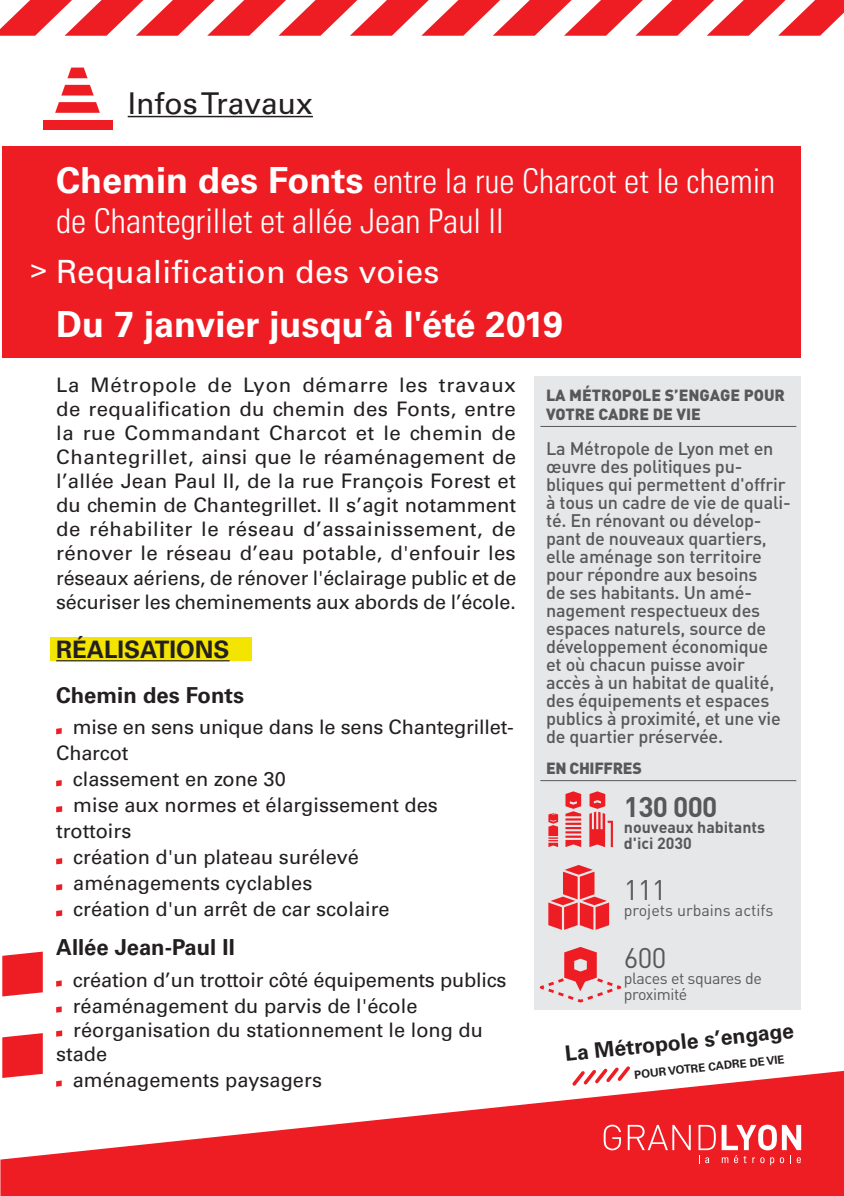
<style>
.page{position:relative;width:844px;height:1196px;background:#fff}
.page>*{position:absolute;margin:0;border:0;box-sizing:border-box;transform-origin:0 0}
.t1{font:700 36px "Univers LT Std";color:#fff}
.t2{font:300 condensed 34px/40px "Univers LT Std";color:#fff}
.t3{font:32px "Univers LT Std";letter-spacing:.01em;color:#fff}
.t4{font:30px "Univers LT Std";color:#231f20}
.t5{font:700 28px "DIN";letter-spacing:-.025em;color:#57585a}
.t6{font:28px "DIN";letter-spacing:-.025em;color:#57585a}
.t7{font:28px "Univers LT Std";color:#fff}
.t8{font:700 24px "Univers LT Std";color:#231f20}
.t9{font:700 22px "Univers LT Std";color:#231f20}
.t10{font:700 21.2px "Univers LT Std";color:#231f20}
.t11{font:20px/24px "Univers LT Std";color:#231f20}
.t12{font:18px/18px "DIN Medium Alternate";letter-spacing:-.01em;color:#57585a}
.t13{font:900 16px/19.2px "DIN";color:#57585a}
.t14{font:700 16px/16px "DIN";color:#57585a}
.t15{font:16px/16px "DIN";letter-spacing:-.025em;color:#57585a}
.t16{font:16px "DIN";color:#57585a}
.t17{font:900 16px "DIN";letter-spacing:-.02em;color:#57585a}
.t18{font:700 11.4px "Univers LT Std";color:#231f20}
.s1{font-weight:700;font-stretch:normal;font-size:36px}
</style>
<div class="page">
<svg style="left:0;top:1070px;width:844px;height:125px;fill:#ee1d23"></svg>
<svg style="left:2px;top:951px;width:41px;height:45px;background:#ef353a"></svg>
<svg style="left:2px;top:1033px;width:41px;height:44px;background:#ef3136"></svg>
<svg style="left:603px;top:1124px;width:18px;height:26px"></svg>
<svg style="left:628px;top:1124px;width:62px;height:25px;background:#f15055"></svg>
<svg style="left:698px;top:1124px;width:103px;height:40px"></svg>
<hr style="left:128px;top:116px;width:185px;height:1px;background:#231f20">
<div style="left:43px;top:120px;width:69px;height:10px;background:#ee1d23"></div>
<svg style="left:55px;top:102px;width:45px;height:11px"></svg>
<svg style="left:61px;top:85px;width:33px;height:10px"></svg>
<svg style="left:67px;top:68px;width:21px;height:10px"></svg>
<svg style="left:569px;top:1066px;width:64px;height:22px"></svg>
<div style="left:534px;top:376px;width:267px;height:634px;background:#e6e7e9"></div>
<div style="left:2px;top:146px;width:799px;height:212px;background:#ee1d23"></div>
<hr style="left:540px;top:780px;width:256px;height:1px;background:#57585a">
<hr style="left:540px;top:426px;width:256px;height:1px;background:#57585a">
<div style="left:51px;top:636px;width:201px;height:24px;background:#f3e401"></div>
<hr style="left:56px;top:660px;width:174px;height:1px;background:#231f20">
<svg style="left:56px;top:728px;width:6px;height:6px"></svg>
<svg style="left:56px;top:780px;width:6px;height:6px"></svg>
<svg style="left:56px;top:806px;width:6px;height:6px"></svg>
<svg style="left:56px;top:858px;width:6px;height:6px"></svg>
<svg style="left:56px;top:884px;width:6px;height:6px"></svg>
<svg style="left:56px;top:910px;width:6px;height:6px"></svg>
<svg style="left:56px;top:980px;width:6px;height:6px"></svg>
<svg style="left:56px;top:1006px;width:6px;height:6px"></svg>
<svg style="left:56px;top:1030px;width:6px;height:6px"></svg>
<svg style="left:56px;top:1080px;width:6px;height:6px"></svg>
<svg style="left:548px;top:865px;width:61px;height:64px"></svg>
<svg style="left:540px;top:947px;width:81px;height:55px"></svg>
<svg style="left:589px;top:791px;width:24px;height:56px"></svg>
<hr style="left:565px;top:826px;width:16px;height:3px;background:#ee1d23">
<svg style="left:565px;top:831px;width:16px;height:16px"></svg>
<svg style="left:565px;top:791px;width:16px;height:33px"></svg>
<svg style="left:548px;top:813px;width:10px;height:34px"></svg>
<svg style="left:0;top:1192px;width:4px;height:4px"></svg>
<svg style="left:0;top:0;width:844px;height:36px"></svg>
<svg style="left:840px;top:1192px;width:4px;height:4px"></svg>
<h3 class="t4" style="left:128px;top:85px;width:187px">Infos Travaux</h3>
<h3 class="t7" style="left:31px;top:252px;width:18px">&gt;</h3>
<h2 class="t2" style="left:56px;top:161px;width:720px"><span class="s1">Chemin des Fonts</span> entre la rue Charcot et le chemin de Chantegrillet et allée Jean Paul II</h2>
<h3 class="t3" style="left:56px;top:253px;width:385px">Requalification des voies</h3>
<h1 class="t1" style="left:56px;top:303px;width:508px">Du 7 janvier jusqu’à l'été 2019</h1>
<p class="t11" style="left:56px;top:373px;width:462px;text-align:justify">La Métropole de Lyon démarre les travaux de requalification du chemin des Fonts, entre la rue Commandant Charcot et le chemin de Chantegrillet, ainsi que le réaménagement de l’allée Jean Paul II, de la rue François Forest et du chemin de Chantegrillet. Il s’agit notamment de réhabiliter le réseau d’assainissement, de rénover le réseau d’eau potable, d'enfouir les réseaux aériens, de rénover l'éclairage public et de sécuriser les cheminements aux abords de l’école.</p>
<p class="t8" style="left:56px;top:635px;width:175px">RÉALISATIONS</p>
<p class="t9" style="left:56px;top:682px;width:189px">Chemin des Fonts</p>
<p class="t11" style="left:73px;top:715px;width:442px">mise en sens unique dans le sens Chantegrillet-</p>
<p class="t11" style="left:56px;top:741px;width:74px">Charcot</p>
<p class="t11" style="left:73px;top:767px;width:214px">classement en zone 30</p>
<p class="t11" style="left:73px;top:793px;width:366px">mise aux normes et élargissement des</p>
<p class="t11" style="left:56px;top:819px;width:77px">trottoirs</p>
<p class="t11" style="left:73px;top:845px;width:287px">création d'un plateau surélevé</p>
<p class="t11" style="left:73px;top:871px;width:240px">aménagements cyclables</p>
<p class="t11" style="left:73px;top:897px;width:318px">création d'un arrêt de car scolaire</p>
<p class="t9" style="left:56px;top:934px;width:180px">Allée Jean-Paul II</p>
<p class="t11" style="left:73px;top:966px;width:435px;line-height:26px">création d’un trottoir côté équipements publics réaménagement du parvis de l'école</p>
<p class="t11" style="left:56px;top:1017px;width:428px;text-indent:17px">réorganisation du stationnement le long du stade</p>
<p class="t11" style="left:73px;top:1067px;width:251px">aménagements paysagers</p>
<p class="t13" style="left:546px;top:385px;width:240px">LA MÉTROPOLE S’ENGAGE POUR<br>VOTRE CADRE DE VIE</p>
<p class="t12" style="left:546px;top:439px;width:246px">La Métropole de Lyon met en œuvre des politiques pu&shy;bliques qui permettent d'offrir à tous un cadre de vie de quali&shy;té. En rénovant ou dévelop&shy;pant de nouveaux quartiers, elle aménage son territoire pour répondre aux besoins<br>de ses habitants. Un amé&shy;nagement respectueux des espaces naturels, source de développement économique<br>et où chacun puisse avoir accès à un habitat de qualité, des équipements et espaces publics à proximité, et une vie de quartier préservée.</p>
<p class="t17" style="left:546px;top:758px;width:97px">EN CHIFFRES</p>
<h3 class="t5" style="left:624px;top:788px;width:95px">130 000</h3>
<p class="t14" style="left:624px;top:818px;width:143px">nouveaux habitants d'ici 2030</p>
<h3 class="t6" style="left:624px;top:871px;width:44px">111</h3>
<p class="t16" style="left:624px;top:899px;width:151px">projets urbains actifs</p>
<h3 class="t6" style="left:624px;top:939px;width:44px">600</h3>
<p class="t15" style="left:624px;top:969px;width:139px">places et squares de proximité</p>
<p class="t10" style="left:564px;top:1041px;width:231px;rotate:-6deg">La Métropole s’engage</p>
<p class="t18" style="left:634px;top:1067px;width:152px;rotate:-6deg">POUR VOTRE CADRE DE VIE</p>
</div>
